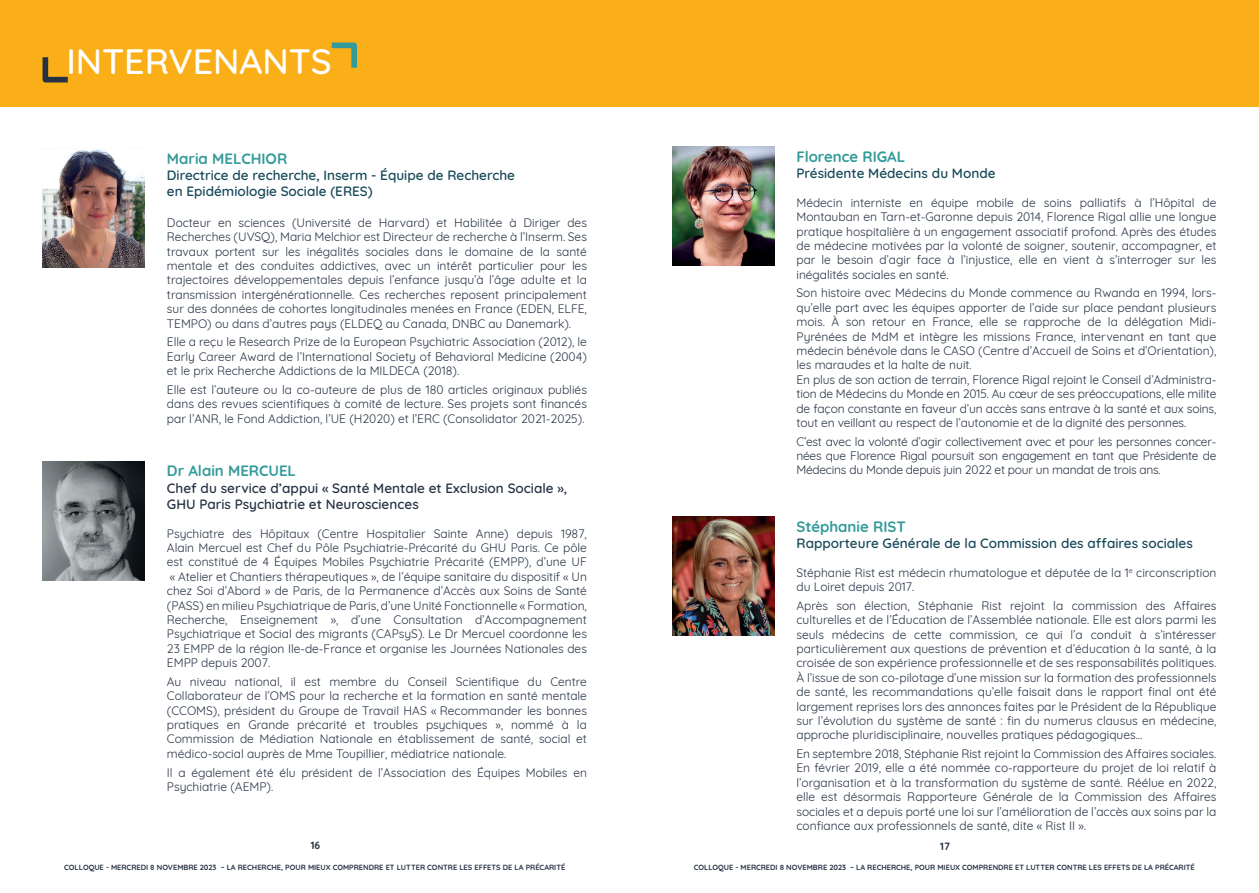
<style>
.page{position:relative;width:1259px;height:893px;background:#fff}
.page>*{position:absolute;margin:0;border:0;box-sizing:border-box;transform-origin:0 0}
.t1{font:500 36px "Quicksand";color:#fff}
.nom_intervenants{font:700 15px "Quicksand";color:#349a9a}
.nom_intervenants-2{font:600 13.5px/16.2px "Quicksand";color:#174859}
.fonction_intervenant{font:600 13.5px/16.2px "Quicksand";color:#263244}
.texte_intervenant{font:12px/14.4px "Quicksand";color:#263244;text-align:justify}
.t2{font:700 10.5px "Quicksand";color:#263244}
.t3{font:700 7.5px "Quicksand";color:#263244}
</style>
<div class="page">
<div style="left:0;top:0;width:629px;height:106px;background:#faaf18"></div>
<div style="left:629px;top:0;width:630px;height:106px;background:#faaf18"></div>
<img style="left:672px;top:147px;width:102px;height:119px">
<svg style="left:42px;top:57px;width:26px;height:26px"></svg>
<svg style="left:331px;top:42px;width:26px;height:26px"></svg>
<img style="left:43px;top:461px;width:102px;height:119px">
<img style="left:43px;top:150px;width:102px;height:117px">
<img style="left:672px;top:517px;width:102px;height:119px">
<p class="t1" style="left:66px;top:32px;width:267px">INTERVENANTS</p>
<p class="nom_intervenants" style="left:167px;top:146px;width:122px">Maria MELCHIOR</p>
<p class="nom_intervenants-2" style="left:167px;top:166px;width:350px">Directrice de recherche, Inserm - Équipe de Recherche en Epidémiologie Sociale (ERES)</p>
<p class="texte_intervenant" style="left:167px;top:214px;width:421px">Docteur en sciences (Université de Harvard) et Habilitée à Diriger des Recherches (UVSQ), Maria Melchior est Directeur de recherche à l’Inserm. Ses travaux portent sur les inégalités sociales dans le domaine de la santé mentale et des conduites addictives, avec un intérêt particulier pour les trajectoires développementales depuis l’enfance jusqu’à l’âge adulte et la transmission intergénérationnelle. Ces recherches reposent principalement sur des données de cohortes longitudinales menées en France (EDEN, ELFE, TEMPO) ou dans d’autres pays (ELDEQ au Canada, DNBC au Danemark).</p>
<p class="texte_intervenant" style="left:167px;top:334px;width:421px">Elle a reçu le Research Prize de la European Psychiatric Association (2012), le Early Career Award de l’International Society of Behavioral Medicine (2004) et le prix Recherche Addictions de la MILDECA (2018).</p>
<p class="texte_intervenant" style="left:167px;top:381px;width:421px">Elle est l’auteure ou la co-auteure de plus de 180 articles originaux publiés dans des revues scientifiques à comité de lecture. Ses projets sont financés par l’ANR, le Fond Addiction, l’UE (H2020) et l’ERC (Consolidator 2021-2025).</p>
<p class="nom_intervenants" style="left:167px;top:459px;width:131px">Dr Alain MERCUEL</p>
<p class="fonction_intervenant" style="left:167px;top:478px;width:402px">Chef du service d’appui « Santé Mentale et Exclusion Sociale »,<br>GHU Paris Psychiatrie et Neurosciences</p>
<p class="texte_intervenant" style="left:167px;top:525px;width:421px">Psychiatre des Hôpitaux (Centre Hospitalier Sainte Anne) depuis 1987, Alain Mercuel est Chef du Pôle Psychiatrie-Précarité du GHU Paris. Ce pôle est constitué de 4 Équipes Mobiles Psychiatrie Précarité (EMPP), d’une UF « Atelier et Chantiers thérapeutiques », de l’équipe sanitaire du dispositif « Un chez Soi d’Abord » de Paris, de la Permanence d’Accès aux Soins de Santé (PASS) en milieu Psychiatrique de Paris, d’une Unité Fonctionnelle « Formation, Recherche, Enseignement », d’une Consultation d’Accompagnement Psychiatrique et Social des migrants (CAPsyS). Le Dr Mercuel coordonne les 23 EMPP de la région Ile-de-France et organise les Journées Nationales des EMPP depuis 2007.</p>
<p class="texte_intervenant" style="left:167px;top:673px;width:421px">Au niveau national, il est membre du Conseil Scientifique du Centre Collaborateur de l’OMS pour la recherche et la formation en santé mentale (CCOMS), président du Groupe de Travail HAS « Recommander les bonnes pratiques en Grande précarité et troubles psychiques », nommé à la Commission de Médiation Nationale en établissement de santé, social et médico-social auprès de Mme Toupillier, médiatrice nationale.</p>
<p class="texte_intervenant" style="left:167px;top:764px;width:421px">Il a également été élu président de l’Association des Équipes Mobiles en<br>Psychiatrie (AEMP).</p>
<p class="nom_intervenants" style="left:796px;top:144px;width:110px">Florence RIGAL</p>
<p class="nom_intervenants-2" style="left:796px;top:164px;width:201px">Présidente Médecins du Monde</p>
<p class="texte_intervenant" style="left:796px;top:194px;width:421px">Médecin interniste en équipe mobile de soins palliatifs à l’Hôpital de Montauban en Tarn-et-Garonne depuis 2014, Florence Rigal allie une longue pratique hospitalière à un engagement associatif profond. Après des études de médecine motivées par la volonté de soigner, soutenir, accompagner, et par le besoin d’agir face à l’injustice, elle en vient à s’interroger sur les inégalités sociales en santé.</p>
<p class="texte_intervenant" style="left:796px;top:285px;width:421px">Son histoire avec Médecins du Monde commence au Rwanda en 1994, lors&shy;qu’elle part avec les équipes apporter de l’aide sur place pendant plusieurs mois. À son retour en France, elle se rapproche de la délégation Midi-Pyrénées de MdM et intègre les missions France, intervenant en tant que médecin bénévole dans le CASO (Centre d’Accueil de Soins et d’Orientation), les maraudes et la halte de nuit.</p>
<p class="texte_intervenant" style="left:796px;top:371px;width:421px">En plus de son action de terrain, Florence Rigal rejoint le Conseil d’Administra&shy;tion de Médecins du Monde en 2015. Au cœur de ses préoccupations, elle milite de façon constante en faveur d’un accès sans entrave à la santé et aux soins, tout en veillant au respect de l’autonomie et de la dignité des personnes.</p>
<p class="texte_intervenant" style="left:796px;top:433px;width:421px">C’est avec la volonté d’agir collectivement avec et pour les personnes concer&shy;nées que Florence Rigal poursuit son engagement en tant que Présidente de Médecins du Monde depuis juin 2022 et pour un mandat de trois ans.</p>
<p class="nom_intervenants" style="left:796px;top:514px;width:111px">Stéphanie RIST</p>
<p class="nom_intervenants-2" style="left:796px;top:534px;width:398px">Rapporteure Générale de la Commission des affaires sociales</p>
<p class="texte_intervenant" style="left:796px;top:564px;width:421px">Stéphanie Rist est médecin rhumatologue et députée de la 1<sup>e</sup> circonscription du Loiret depuis 2017.</p>
<p class="texte_intervenant" style="left:796px;top:597px;width:421px">Après son élection, Stéphanie Rist rejoint la commission des Affaires culturelles et de l’Éducation de l’Assemblée nationale. Elle est alors parmi les seuls médecins de cette commission, ce qui l’a conduit à s’intéresser particulièrement aux questions de prévention et d’éducation à la santé, à la croisée de son expérience professionnelle et de ses responsabilités politiques.<br>À l’issue de son co-pilotage d’une mission sur la formation des professionnels de santé, les recommandations qu’elle faisait dans le rapport final ont été largement reprises lors des annonces faites par le Président de la République sur l’évolution du système de santé : fin du numerus clausus en médecine, approche pluridisciplinaire, nouvelles pratiques pédagogiques…</p>
<p class="texte_intervenant" style="left:796px;top:745px;width:421px">En septembre 2018, Stéphanie Rist rejoint la Commission des Affaires sociales.<br>En février 2019, elle a été nommée co-rapporteure du projet de loi relatif à l’organisation et à la transformation du système de santé. Réélue en 2022, elle est désormais Rapporteure Générale de la Commission des Affaires sociales et a depuis porté une loi sur l’amélioration de l’accès aux soins par la confiance aux professionnels de santé, dite « Rist II ».</p>
<p class="t2" style="left:311px;top:836px;width:11px">16</p>
<p class="t2" style="left:940px;top:838px;width:11px">17</p>
<p class="t3" style="left:64px;top:861px;width:502px">COLLOQUE - MERCREDI 8 NOVEMBRE 2023 – LA RECHERCHE, POUR MIEUX COMPRENDRE ET LUTTER CONTRE LES EFFETS DE LA PRÉCARITÉ</p>
<p class="t3" style="left:694px;top:861px;width:502px">COLLOQUE - MERCREDI 8 NOVEMBRE 2023 – LA RECHERCHE, POUR MIEUX COMPRENDRE ET LUTTER CONTRE LES EFFETS DE LA PRÉCARITÉ</p>
</div>
